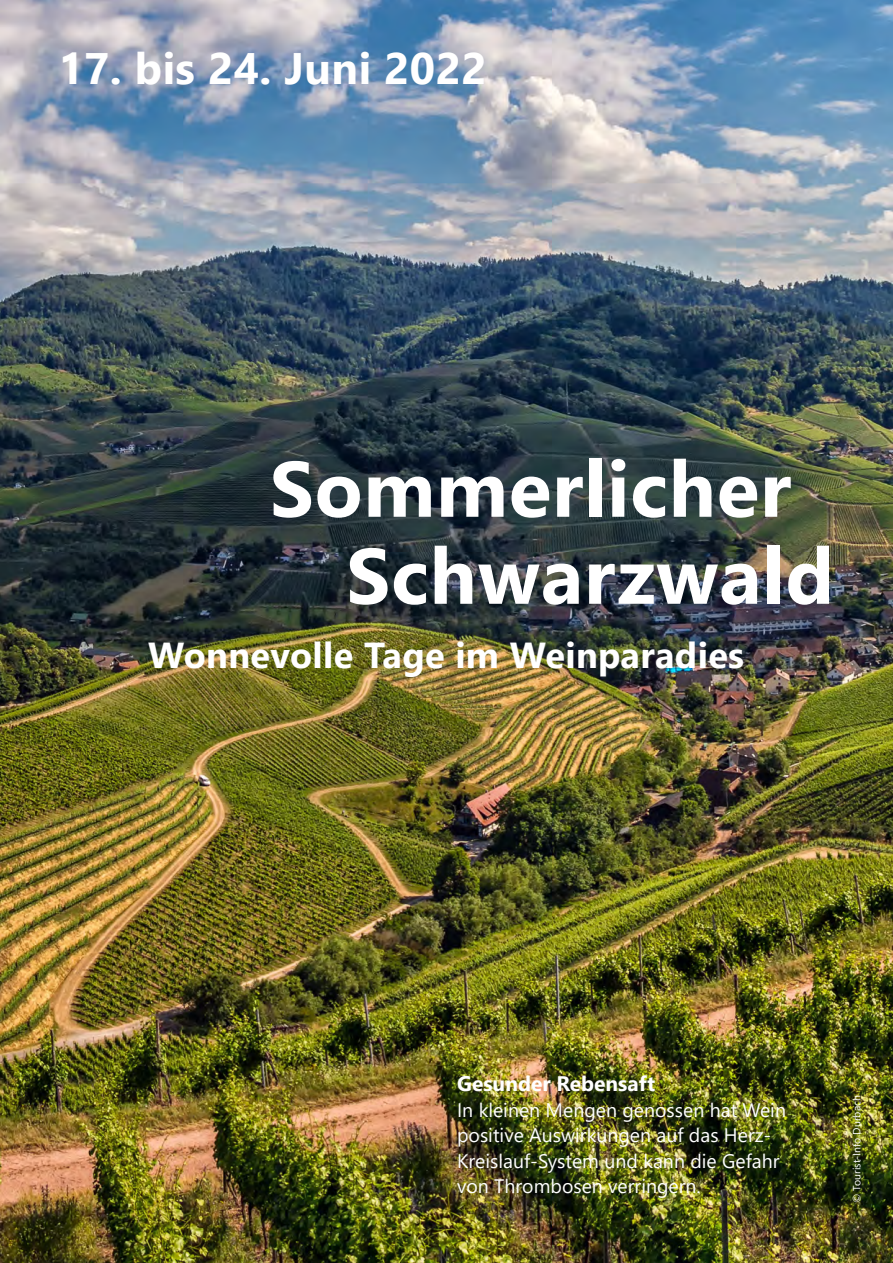
<style>
.page{position:relative;width:893px;height:1263px;background:#fff}
.page>*{position:absolute;margin:0;border:0;box-sizing:border-box;transform-origin:0 0}
.t1{font:700 78.45px/87px "Segoe UI";letter-spacing:.01em;color:#fff}
.t2{font:700 43.95px "Segoe UI";letter-spacing:.01em;color:#fff}
.t3{font:700 36.15px "Segoe UI";letter-spacing:.01em;color:#fff}
.t4{font:700 21px "Segoe UI";color:#fff}
.t5{font:19.5px/25.5px "Segoe UI";color:#fff}
.t6{font:10.5px "Segoe UI";color:#fff}
</style>
<div class="page">
<img style="left:0;top:0;width:893px;height:1263px">
<h2 class="t2" style="left:58px;top:52px;width:430px">17. bis 24. Juni 2022</h2>
<h1 class="t1" style="left:346px;top:453px;width:489px;text-indent:-76px">Sommerlicher<br>Schwarzwald</h1>
<h3 class="t3" style="left:148px;top:642px;width:598px">Wonnevolle Tage im Weinparadies</h3>
<p class="t4" style="left:457px;top:1076px;width:200px">Gesunder Rebensaft</p>
<p class="t5" style="left:457px;top:1099px;width:330px">In kleinen Mengen genossen hat Wein positive Auswirkungen auf das Herz-Kreislauf-System und kann die Gefahr von Thrombosen verringern.</p>
<p class="t6" style="left:853px;top:1203px;width:109px;rotate:-90deg">© Tourist-Info Durbach</p>
</div>
